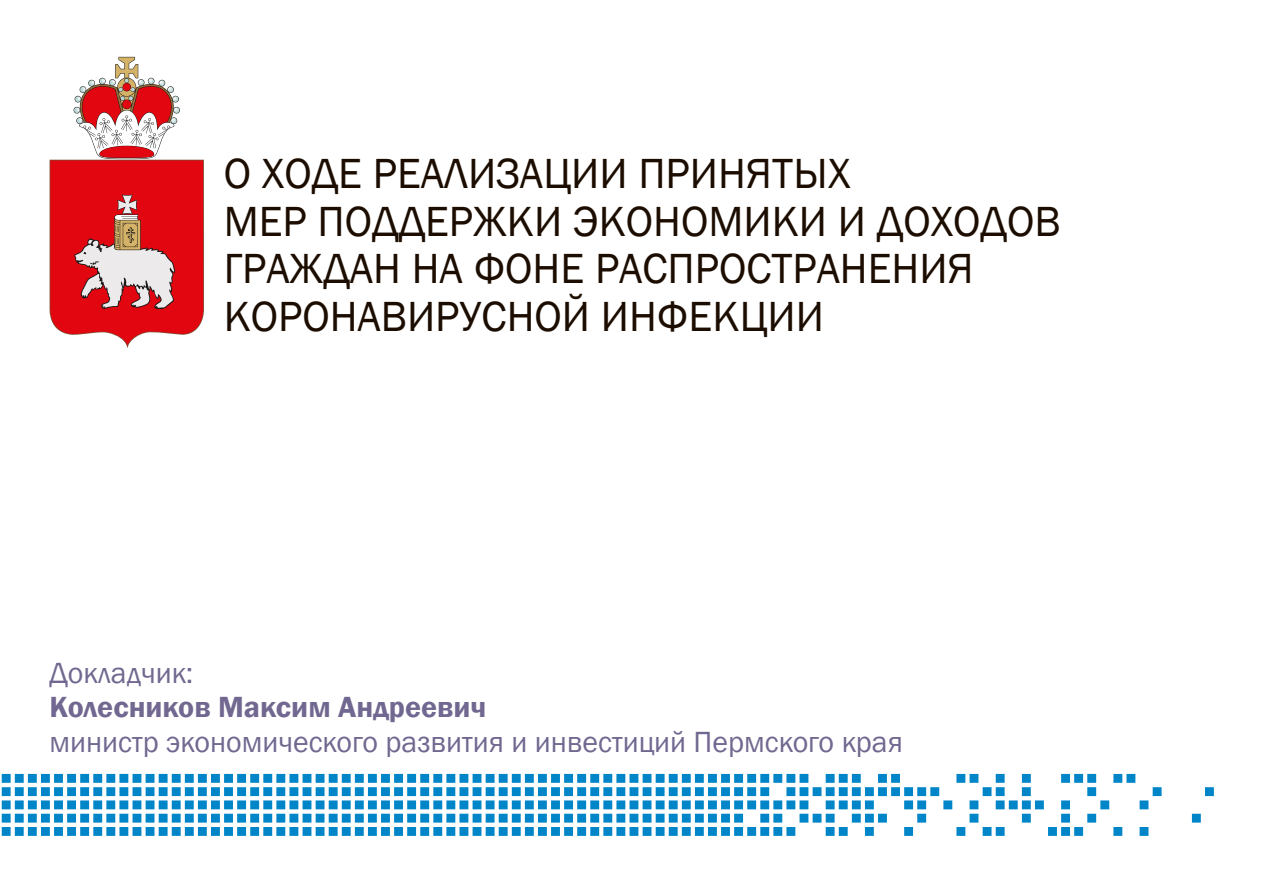
<style>
.page{position:relative;width:1263px;height:893px;background:#fff}
.page>*{position:absolute;margin:0;border:0;box-sizing:border-box;transform-origin:0 0}
.t1{font:43.35px/47.7px "Franklin Gothic";color:#1c0d00}
.t2{font:30px "Franklin Gothic";color:rgb(79 67 117/.9)}
.t3{font:600 30px "Franklin Gothic";color:rgb(79 67 117/.9)}
</style>
<div class="page">
<svg style="left:2px;top:774px;width:1212px;height:62px"></svg>
<svg style="left:50px;top:57px;width:154px;height:291px"></svg>
<p class="t1" style="left:224px;top:151px;width:838px">О ХОДЕ РЕАЛИЗАЦИИ ПРИНЯТЫХ<br>МЕР ПОДДЕРЖКИ ЭКОНОМИКИ И ДОХОДОВ<br>ГРАЖДАН НА ФОНЕ РАСПРОСТРАНЕНИЯ<br>КОРОНАВИРУСНОЙ ИНФЕКЦИИ</p>
<p class="t2" style="left:50px;top:654px;width:145px">Докладчик:</p>
<p class="t3" style="left:50px;top:689px;width:438px">Колесников Максим Андреевич</p>
<p class="t2" style="left:50px;top:723px;width:855px">министр экономического развития и инвестиций Пермского края</p>
</div>
